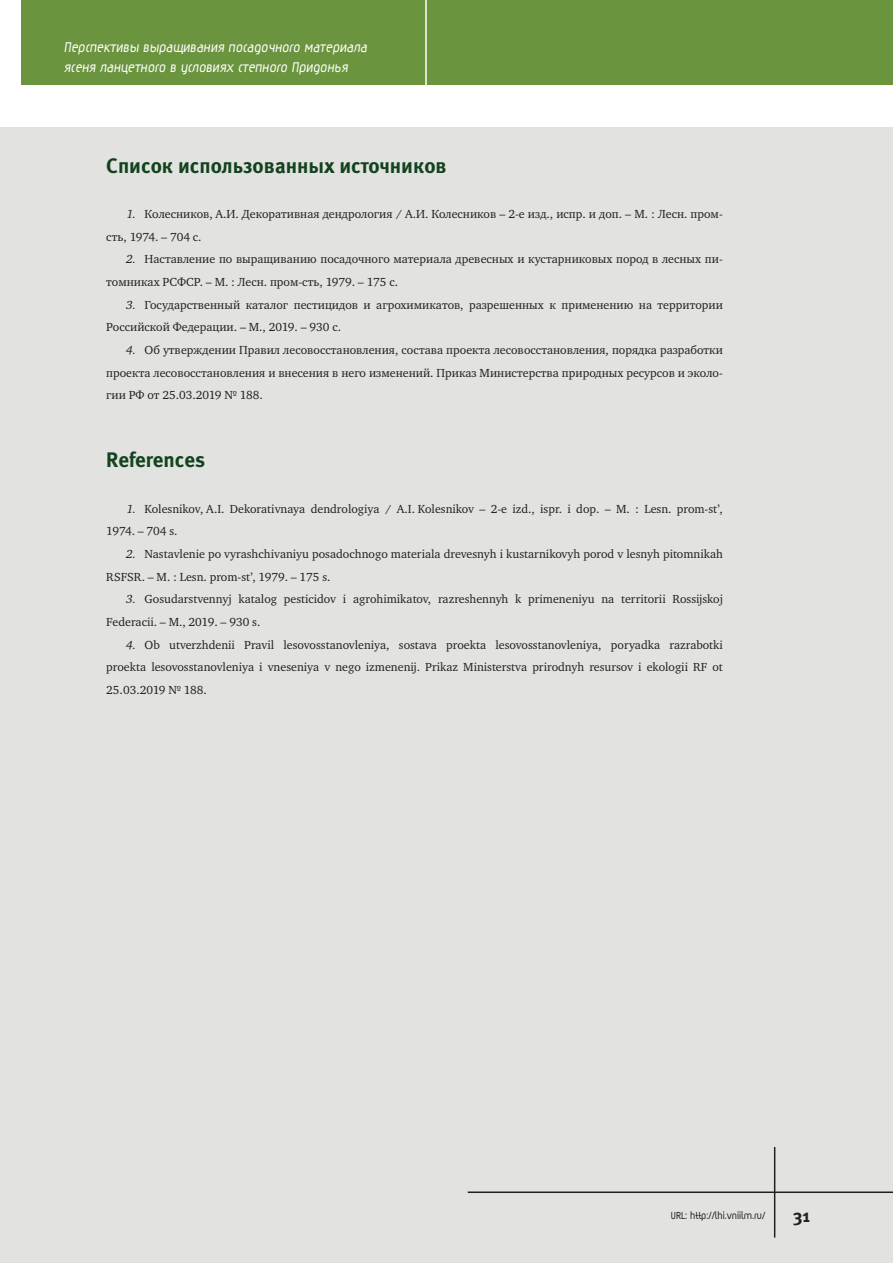
<style>
.page{position:relative;width:893px;height:1263px;background:#fff}
.page>*{position:absolute;margin:0;border:0;box-sizing:border-box;transform-origin:0 0}
.Zag_2{font:21px "Meta Bold LFC";color:#13431d}
.t1{font:18px "Meta Bold C";color:#231f20}
.t2{font:700 16.5px/19.8px "Magic C";color:#fff}
.t3{font:12px/22.6px "Charter C";color:#231f20}
.t4{font:700 12px "Magic C";color:#231f20}
.s1{font-style:italic}
</style>
<div class="page">
<div style="left:0;top:128px;width:893px;height:1135px;background:#e2e2e1"></div>
<div style="left:21px;top:0;width:872px;height:85px;background:#6b943e"></div>
<hr style="left:425px;top:0;width:2px;height:85px;background:#fff">
<hr style="left:468px;top:1191px;width:425px;height:2px;background:#231f20">
<hr style="left:774px;top:1147px;width:1px;height:90px;background:#231f20">
<h3 class="t2" style="left:64px;top:39px;width:307px">Перспективы выращивания посадочного материала ясеня ланцетного в условиях степного Придонья</h3>
<p class="Zag_2" style="left:106px;top:153px;width:342px">Список использованных источников</p>
<p class="t3" style="left:106px;top:203px;width:618px;text-indent:20px"><span class="s1">1.</span> Колесников, А.И. Декоративная дендрология / А.И. Колесников – 2-е изд., испр. и доп. – М. : Лесн. пром&shy;сть, 1974. – 704 с.</p>
<p class="t3" style="left:106px;top:248px;width:618px;text-indent:20px"><span class="s1">2.</span> Наставление по выращиванию посадочного материала древесных и кустарниковых пород в лесных пи&shy;томниках РСФСР. – М. : Лесн. пром-сть, 1979. – 175 с.</p>
<p class="t3" style="left:106px;top:293px;width:618px;text-indent:20px"><span class="s1">3.</span> Государственный каталог пестицидов и агрохимикатов, разрешенных к применению на территории<br>Российской Федерации. – М., 2019. – 930 с.</p>
<p class="t3" style="left:106px;top:339px;width:618px;text-align:justify;text-indent:20px"><span class="s1">4.</span> Об утверждении Правил лесовосстановления, состава проекта лесовосстановления, порядка разработки проекта лесовосстановления и внесения в него изменений. Приказ Министерства природных ресурсов и эколо&shy;гии РФ от 25.03.2019 № 188.</p>
<p class="Zag_2" style="left:106px;top:448px;width:100px">Referenсеs</p>
<p class="t3" style="left:106px;top:497px;width:618px;text-indent:20px"><span class="s1">1.</span> Kolesnikov, A.I. Dekorativnaya dendrologiya / A.I. Kolesnikov – 2-e izd., ispr. i dop. – M. : Lesn. prom-st’,<br>1974. – 704 s.</p>
<p class="t3" style="left:106px;top:543px;width:618px;text-indent:20px"><span class="s1">2.</span> Nastavlenie po vyrashchivaniyu posadochnogo materiala drevesnyh i kustarnikovyh porod v lesnyh pitomnikah<br>RSFSR. – M. : Lesn. prom-st’, 1979. – 175 s.</p>
<p class="t3" style="left:106px;top:588px;width:618px;text-indent:20px"><span class="s1">3.</span> Gosudarstvennyj katalog pesticidov i agrohimikatov, razreshennyh k primeneniyu na territorii Rossijskoj<br>Federacii. – M., 2019. – 930 s.</p>
<p class="t3" style="left:106px;top:633px;width:618px;text-align:justify;text-indent:20px"><span class="s1">4.</span> Ob utverzhdenii Pravil lesovosstanovleniya, sostava proekta lesovosstanovleniya, poryadka razrabotki proekta lesovosstanovleniya i vneseniya v nego izmenenij. Prikaz Ministerstva prirodnyh resursov i ekologii RF ot 25.03.2019 № 188.</p>
<p class="t4" style="left:671px;top:1210px;width:96px">URL: http://lhi.vniilm.ru/</p>
<h2 class="t1" style="left:793px;top:1205px;width:19px">31</h2>
</div>
